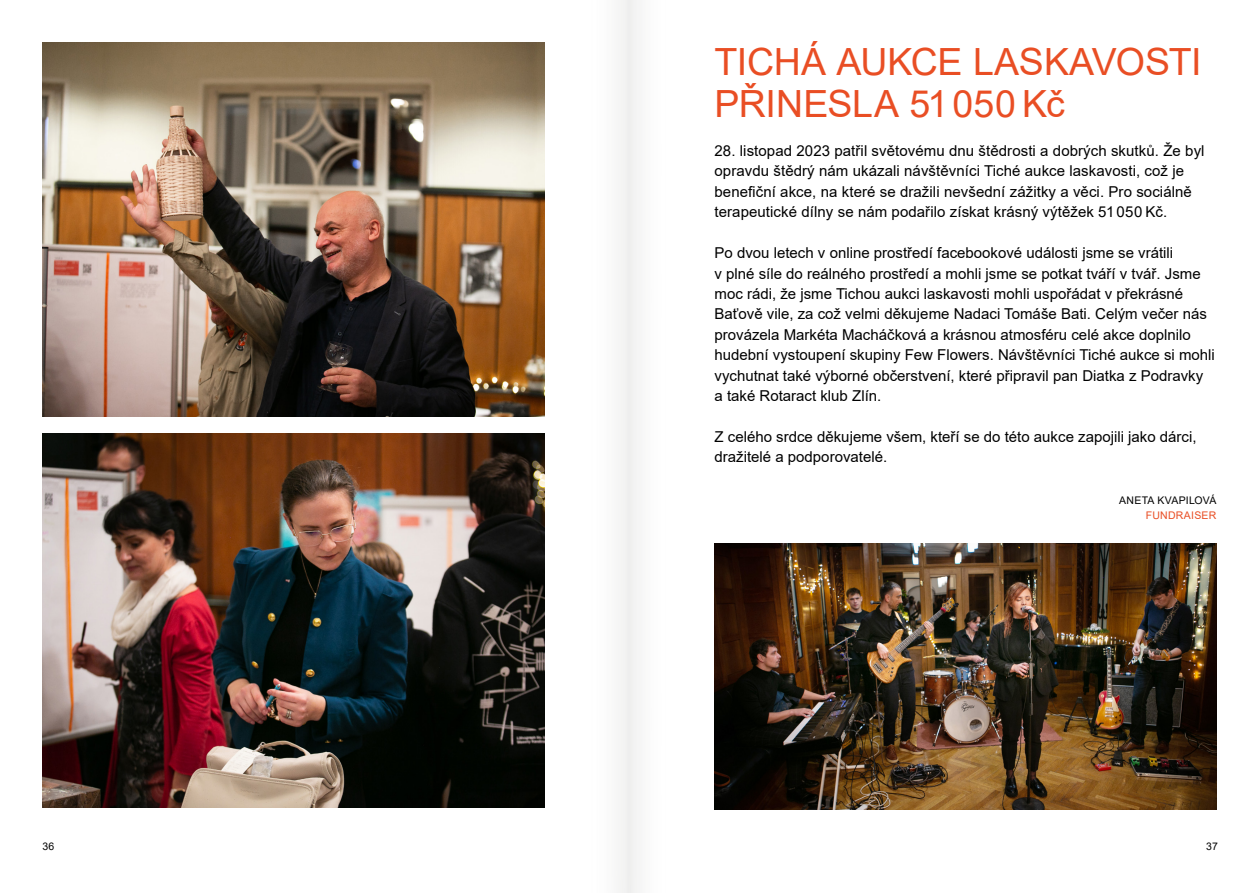
<style>
.page{position:relative;width:1259px;height:893px;background:#fff}
.page>*{position:absolute;margin:0;border:0;box-sizing:border-box;transform-origin:0 0}
.t1{font:37.5px/42px "Arial";letter-spacing:-.01em;color:#e94e24}
.t2{font:15px/20.4px "Arial";color:#000}
.t3{font:10.5px "Arial";color:#000}
.t4{font:10.5px "Arial";letter-spacing:.025em;color:#e94e24}
</style>
<div class="page">
<img style="left:543px;top:0;width:173px;height:893px">
<img style="left:43px;top:43px;width:501px;height:374px">
<img style="left:714px;top:544px;width:502px;height:265px">
<img style="left:43px;top:434px;width:501px;height:374px">
<h1 class="t1" style="left:714px;top:41px;width:488px">TICHÁ AUKCE LASKAVOSTI<br>PŘINESLA 51050 Kč</h1>
<p class="t2" style="left:714px;top:140px;width:491px">28. listopad 2023 patřil světovému dnu štědrosti a dobrých skutků. Že byl opravdu štědrý nám ukázali návštěvníci Tiché aukce laskavosti, což je benefiční akce, na které se dražili nevšední zážitky a věci. Pro sociálně terapeutické dílny se nám podařilo získat krásný výtěžek 51050 Kč.</p>
<p class="t2" style="left:714px;top:243px;width:502px">Po dvou letech v online prostředí facebookové události jsme se vrátili<br>v plné síle do reálného prostředí a mohli jsme se potkat tváří v tvář. Jsme moc rádi, že jsme Tichou aukci laskavosti mohli uspořádat v překrásné Baťově vile, za což velmi děkujeme Nadaci Tomáše Bati. Celým večer nás provázela Markéta Macháčková a krásnou atmosféru celé akce doplnilo hudební vystoupení skupiny Few Flowers. Návštěvníci Tiché aukce si mohli vychutnat také výborné občerstvení, které připravil pan Diatka z Podravky a také Rotaract klub Zlín.</p>
<p class="t2" style="left:714px;top:426px;width:483px">Z celého srdce děkujeme všem, kteří se do této aukce zapojili jako dárci, dražitelé a podporovatelé.</p>
<p class="t3" style="left:1119px;top:493px;width:99px">ANETA KVAPILOVÁ</p>
<p class="t4" style="left:1145px;top:508px;width:72px">FUNDRAISER</p>
<p class="t3" style="left:43px;top:839px;width:13px">36</p>
<p class="t3" style="left:1206px;top:839px;width:13px">37</p>
</div>
